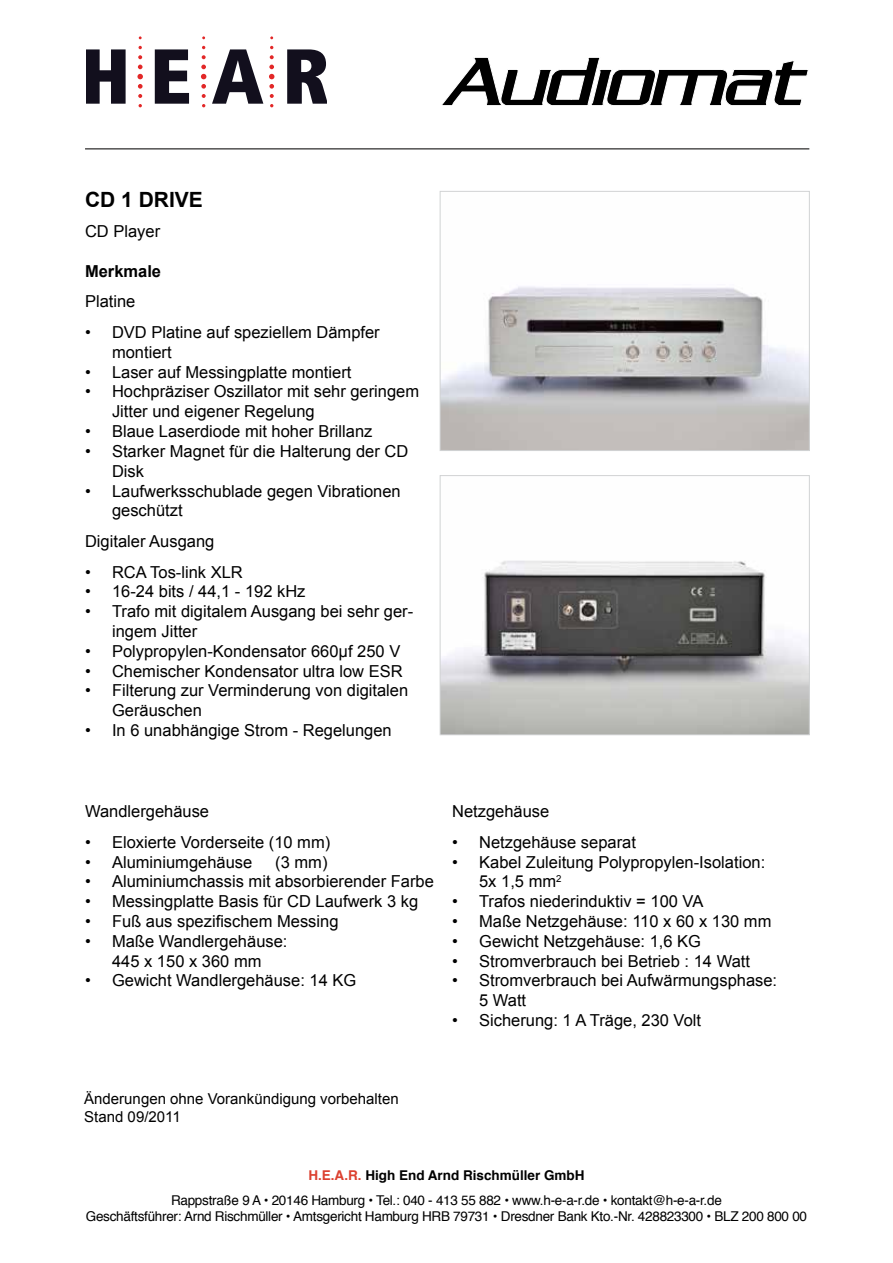
<style>
.page{position:relative;width:893px;height:1263px;background:#fff}
.page>*{position:absolute;margin:0;border:0;box-sizing:border-box;transform-origin:0 0}
.t1{font:700 21px "Arial";color:#000}
.t2{font:16.5px/19.8px "Arial";color:#000}
.t3{font:700 16.5px "Arial";color:#000}
.t4{font:15px/18px "Arial";color:#000}
.t5{font:13.5px/25.2px "Helvetica";letter-spacing:-.02em;color:#000;text-align:center}
.s1{font-weight:700;color:#dc4130}
.s2{font-weight:700}
</style>
<div class="page">
<svg style="left:138px;top:55px;width:4px;height:4px"></svg>
<svg style="left:137px;top:65px;width:6px;height:33px"></svg>
<svg style="left:202px;top:55px;width:4px;height:4px"></svg>
<svg style="left:201px;top:65px;width:5px;height:33px"></svg>
<svg style="left:270px;top:55px;width:4px;height:4px"></svg>
<svg style="left:269px;top:65px;width:5px;height:33px"></svg>
<svg style="left:86px;top:49px;width:40px;height:55px"></svg>
<svg style="left:155px;top:49px;width:34px;height:55px"></svg>
<svg style="left:212px;top:49px;width:51px;height:55px"></svg>
<svg style="left:287px;top:49px;width:40px;height:55px"></svg>
<svg style="left:442px;top:57px;width:366px;height:49px"></svg>
<hr style="left:85px;top:148px;width:724px;height:2px;background:#515050">
<img style="left:442px;top:286px;width:366px;height:163px">
<div style="left:440px;top:191px;width:370px;height:260px;border:1px solid #d1d3d4"></div>
<img style="left:442px;top:560px;width:366px;height:173px">
<div style="left:440px;top:475px;width:370px;height:260px;border:1px solid #d1d3d4"></div>
<p class="t1" style="left:85px;top:185px;width:119px">CD 1 DRIVE</p>
<p class="t2" style="left:85px;top:222px;width:77px">CD Player</p>
<p class="t3" style="left:85px;top:260px;width:78px">Merkmale</p>
<p class="t2" style="left:85px;top:292px;width:52px">Platine</p>
<p class="t2" style="left:112px;top:323px;width:269px;text-indent:-27px">• DVD Platine auf speziellem Dämpfer montiert</p>
<p class="t2" style="left:85px;top:362px;width:268px">• Laser auf Messingplatte montiert</p>
<p class="t2" style="left:112px;top:382px;width:309px;text-indent:-27px">• Hochpräziser Oszillator mit sehr geringem<br>Jitter und eigener Regelung</p>
<p class="t2" style="left:85px;top:422px;width:289px">• Blaue Laserdiode mit hoher Brillanz</p>
<p class="t2" style="left:112px;top:441px;width:298px;text-indent:-27px">• Starker Magnet für die Halterung der CD<br>Disk</p>
<p class="t2" style="left:112px;top:481px;width:290px;text-indent:-27px">• Laufwerksschublade gegen Vibrationen geschützt</p>
<p class="t2" style="left:85px;top:531px;width:131px">Digitaler Ausgang</p>
<p class="t2" style="left:85px;top:562px;width:159px">• RCA Tos-link XLR</p>
<p class="t2" style="left:85px;top:582px;width:222px">• 16-24 bits / 44,1 - 192 kHz</p>
<p class="t2" style="left:112px;top:602px;width:303px;text-indent:-27px">• Trafo mit digitalem Ausgang bei sehr ger&shy;ingem Jitter</p>
<p class="t2" style="left:85px;top:641px;width:317px">• Polypropylen-Kondensator 660µf 250 V</p>
<p class="t2" style="left:85px;top:661px;width:319px">• Chemischer Kondensator ultra low ESR</p>
<p class="t2" style="left:112px;top:681px;width:298px;text-indent:-27px">• Filterung zur Verminderung von digitalen<br>Geräuschen</p>
<p class="t2" style="left:85px;top:720px;width:308px">• In 6 unabhängige Strom - Regelungen</p>
<p class="t2" style="left:85px;top:802px;width:126px">Wandlergehäuse</p>
<p class="t2" style="left:85px;top:832px;width:247px">• Eloxierte Vorderseite (10 mm)</p>
<p class="t2" style="left:85px;top:852px;width:169px">• Aluminiumgehäuse</p>
<p class="t2" style="left:275px;top:852px;width:54px">(3 mm)</p>
<p class="t2" style="left:85px;top:872px;width:350px">• Aluminiumchassis mit absorbierender Farbe</p>
<p class="t2" style="left:85px;top:892px;width:335px">• Messingplatte Basis für CD Laufwerk 3 kg</p>
<p class="t2" style="left:85px;top:911px;width:255px">• Fuß aus spezifischem Messing</p>
<p class="t2" style="left:85px;top:931px;width:204px;text-align:center">• Maße Wandlergehäuse:<br>445 x 150 x 360 mm</p>
<p class="t2" style="left:85px;top:971px;width:273px">• Gewicht Wandlergehäuse: 14 KG</p>
<p class="t2" style="left:452px;top:802px;width:99px">Netzgehäuse</p>
<p class="t2" style="left:452px;top:832px;width:185px">• Netzgehäuse separat</p>
<p class="t2" style="left:479px;top:852px;width:288px;text-indent:-27px">• Kabel Zuleitung Polypropylen-Isolation:<br>5x 1,5 mm<sup>2</sup></p>
<p class="t2" style="left:452px;top:892px;width:253px">• Trafos niederinduktiv = 100 VA</p>
<p class="t2" style="left:452px;top:911px;width:321px">• Maße Netzgehäuse: 110 x 60 x 130 mm</p>
<p class="t2" style="left:452px;top:931px;width:250px">• Gewicht Netzgehäuse: 1,6 KG</p>
<p class="t2" style="left:452px;top:951px;width:299px">• Stromverbrauch bei Betrieb : 14 Watt</p>
<p class="t2" style="left:479px;top:971px;width:300px;text-indent:-27px">• Stromverbrauch bei Aufwärmungsphase:<br>5 Watt</p>
<p class="t2" style="left:452px;top:1010px;width:250px">• Sicherung: 1 A Träge, 230 Volt</p>
<p class="t4" style="left:84px;top:1090px;width:316px">Änderungen ohne Vorankündigung vorbehalten<br>Stand 09/2011</p>
<p class="t5" style="left:171px;top:1162px;width:552px"><span class="s1">H.E.A.R.</span> <span class="s2">High End Arnd Rischmüller GmbH<br></span>Rappstraße 9 A • 20146 Hamburg • Tel.: 040 - 413 55 882 • www.h-e-a-r.de • kontakt@h-e-a-r.de</p>
<p class="t5" style="left:86px;top:1204px;width:723px">Geschäftsführer: Arnd Rischmüller • Amtsgericht Hamburg HRB 79731 • Dresdner Bank Kto.-Nr. 428823300 • BLZ 200 800 00</p>
</div>
